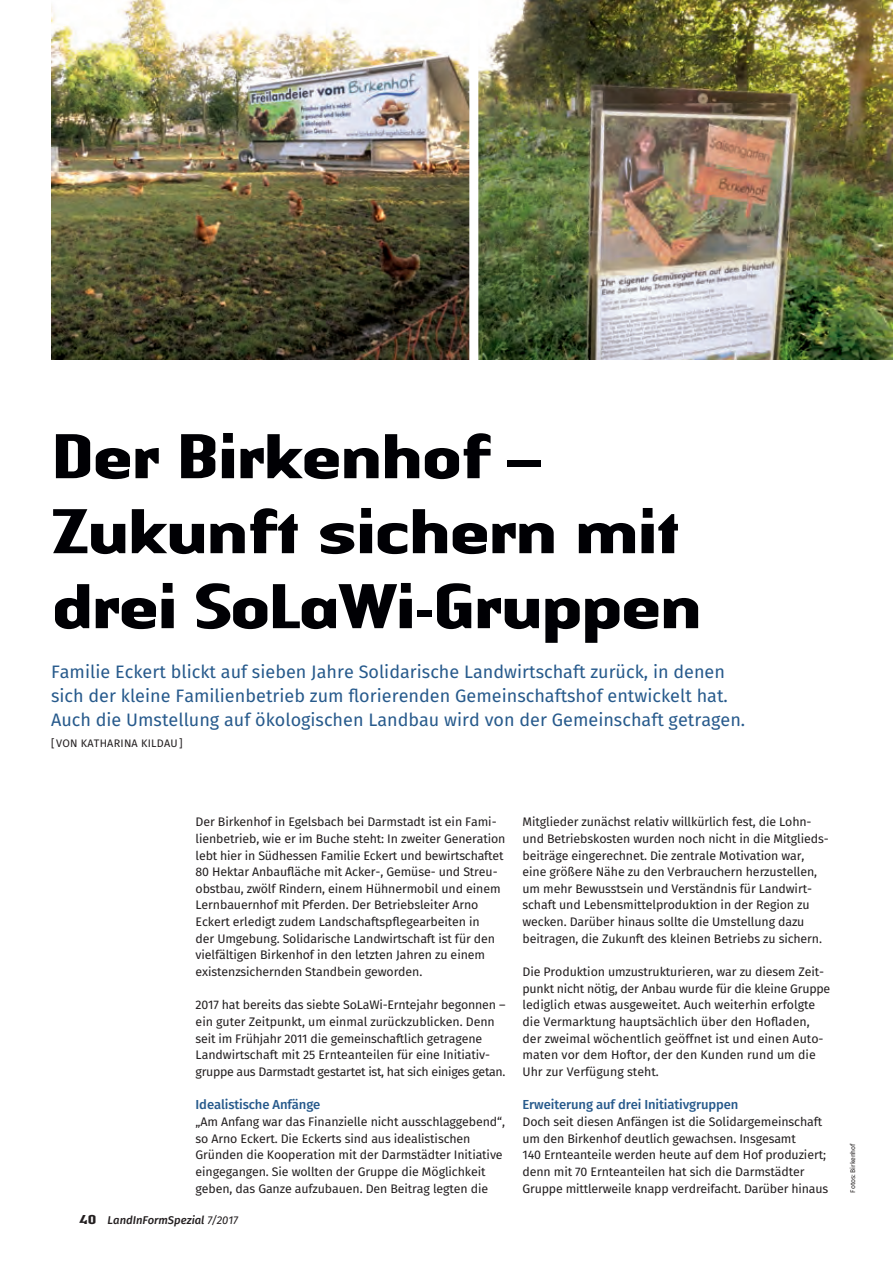
<style>
.page{position:relative;width:893px;height:1263px;background:#fff}
.page>*{position:absolute;margin:0;border:0;box-sizing:border-box;transform-origin:0 0}
.t1{font:700 66px/75px "Authentic Sans Std";letter-spacing:-.05em;color:#000004}
.t2{font:18px/24px "Fira Sans";color:#275a8c}
.t3{font:500 13.05px "Fira Sans";letter-spacing:-.01em;color:#275a8c}
.t4{font:12.3px/16.6px "Fira Sans";letter-spacing:-.01em;color:#231f20}
.t5{font:italic 500 11.25px "Fira Sans";color:#231f20}
.t6{font:10.8px "Fira Sans";letter-spacing:.02em;color:#231f20}
.t7{font:6.75px "Fira Sans";letter-spacing:-.01em;color:#231f20}
.s1{font-family:"Authentic Sans Std";font-weight:700;font-style:normal;font-size:13.5px}
.s2{font-weight:400}
</style>
<div class="page">
<img style="left:478px;top:0;width:415px;height:360px">
<img style="left:51px;top:0;width:418px;height:360px">
<h1 class="t1" style="left:51px;top:416px;width:653px">Der Birkenhof –<br>Zukunft sichern mit drei SoLaWi-Gruppen</h1>
<p class="t2" style="left:51px;top:661px;width:696px">Familie Eckert blickt auf sieben Jahre Solidarische Landwirtschaft zurück, in denen sich der kleine Familienbetrieb zum florierenden Gemeinschaftshof entwickelt hat.<br>Auch die Umstellung auf ökologischen Landbau wird von der Gemeinschaft getragen.</p>
<p class="t6" style="left:51px;top:735px;width:133px">[ VON KATHARINA KILDAU]</p>
<p class="t4" style="left:196px;top:814px;width:311px">Der Birkenhof in Egelsbach bei Darmstadt ist ein Fami&shy;lienbetrieb, wie er im Buche steht: In zweiter Generation lebt hier in Südhessen Familie Eckert und bewirtschaftet 80 Hektar Anbaufläche mit Acker-, Gemüse- und Streu&shy;obstbau, zwölf Rindern, einem Hühnermobil und einem Lernbauernhof mit Pferden. Der Betriebsleiter Arno Eckert erledigt zudem Landschaftspflegearbeiten in<br>der Umgebung. Solidarische Landwirtschaft ist für den vielfältigen Birkenhof in den letzten Jahren zu einem existenzsichernden Standbein geworden.</p>
<p class="t4" style="left:196px;top:998px;width:311px">2017 hat bereits das siebte SoLaWi-Erntejahr begonnen – ein guter Zeitpunkt, um einmal zurückzublicken. Denn seit im Frühjahr 2011 die gemeinschaftlich getragene Landwirtschaft mit 25 Ernteanteilen für eine Initiativ&shy;gruppe aus Darmstadt gestartet ist, hat sich einiges getan.</p>
<p class="t3" style="left:196px;top:1095px;width:126px">Idealistische Anfänge</p>
<p class="t4" style="left:196px;top:1114px;width:311px">„Am Anfang war das Finanzielle nicht ausschlaggebend“, so Arno Eckert. Die Eckerts sind aus idealistischen Gründen die Kooperation mit der Darmstädter Initiative eingegangen. Sie wollten der Gruppe die Möglichkeit geben, das Ganze aufzubauen. Den Beitrag legten die</p>
<p class="t5" style="left:79px;top:1212px;width:161px"><span class="s1">40</span> LandInFormSpezial <span class="s2">7/2017</span></p>
<p class="t4" style="left:522px;top:814px;width:308px">Mitglieder zunächst relativ willkürlich fest, die Lohn&shy;und Betriebskosten wurden noch nicht in die Mitglieds&shy;beiträge eingerechnet. Die zentrale Motivation war, eine größere Nähe zu den Verbrauchern herzustellen, um mehr Bewusstsein und Verständnis für Landwirt&shy;schaft und Lebensmittelproduktion in der Region zu wecken. Darüber hinaus sollte die Umstellung dazu beitragen, die Zukunft des kleinen Betriebs zu sichern.</p>
<p class="t4" style="left:522px;top:964px;width:309px">Die Produktion umzustrukturieren, war zu diesem Zeit&shy;punkt nicht nötig, der Anbau wurde für die kleine Gruppe lediglich etwas ausgeweitet. Auch weiterhin erfolgte die Vermarktung hauptsächlich über den Hofladen, der zweimal wöchentlich geöffnet ist und einen Auto&shy;maten vor dem Hoftor, der den Kunden rund um die Uhr zur Verfügung steht.</p>
<p class="t3" style="left:522px;top:1095px;width:217px">Erweiterung auf drei Initiativgruppen</p>
<p class="t4" style="left:522px;top:1114px;width:307px">Doch seit diesen Anfängen ist die Solidargemeinschaft um den Birkenhof deutlich gewachsen. Insgesamt<br>140 Ernteanteile werden heute auf dem Hof produziert; denn mit 70 Ernteanteilen hat sich die Darmstädter Gruppe mittlerweile knapp verdreifacht. Darüber hinaus</p>
<p class="t7" style="left:848px;top:1192px;width:51px;rotate:-90deg">Fotos: Birkenhof</p>
</div>
